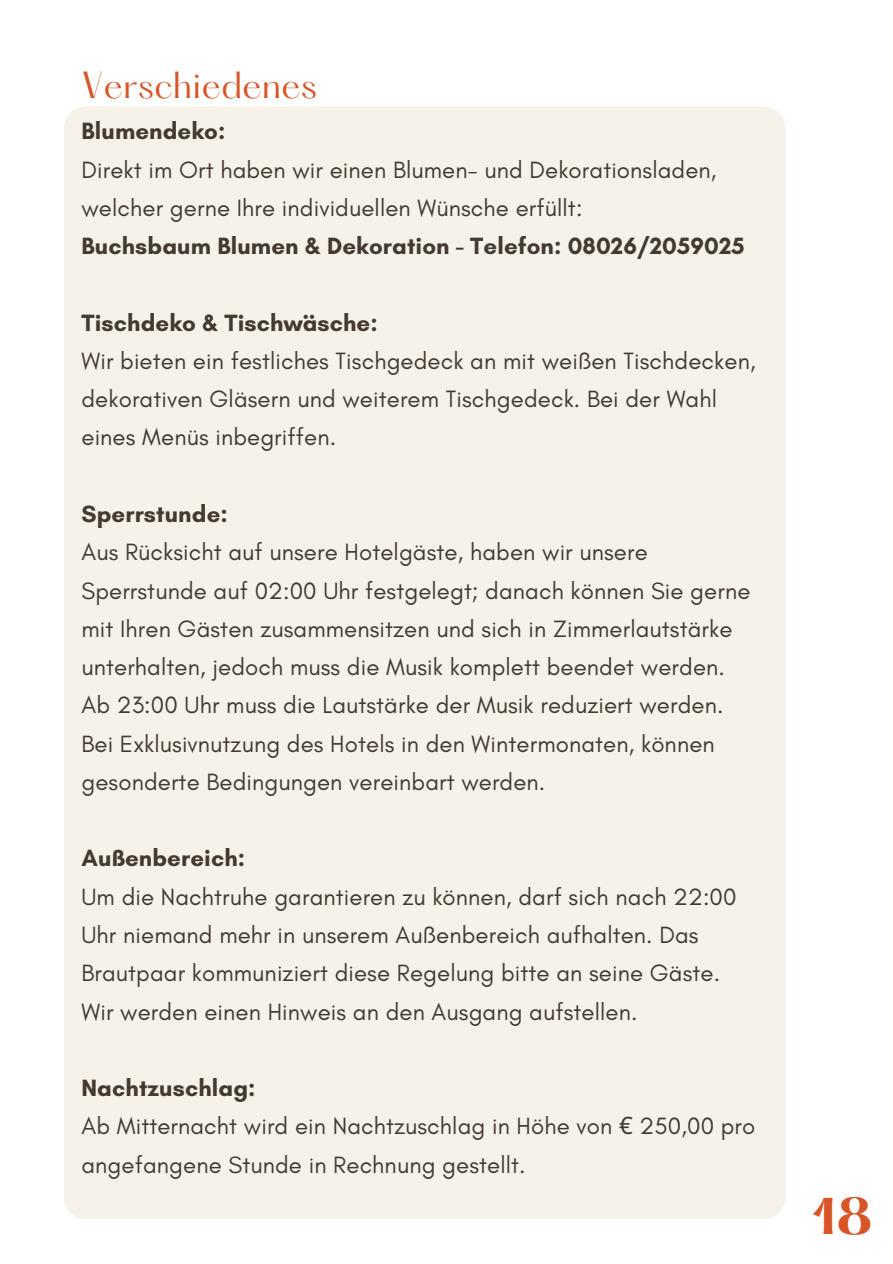
<style>
.page{position:relative;width:893px;height:1264px;background:#fff}
.page>*{position:absolute;margin:0;border:0;box-sizing:border-box;transform-origin:0 0}
.t1{font:700 45.15px "Hatton";color:#d85528}
.t2{font:33px "Hatton";letter-spacing:.01em;color:#d85528}
.t3{font:24px/38.2px "Glacial Indifference";letter-spacing:.005em;color:#443a31}
.t4{font:700 24px "Glacial Indifference";letter-spacing:.005em;color:#443a31}
.s1{font-family:"Noto Sans"}
</style>
<div class="page">
<div style="left:64px;top:106px;width:721px;height:1113px;background:#f6f2ea;border-radius:22px"></div>
<p class="t2" style="left:81px;top:69px;width:237px">Verschiedenes</p>
<p class="t4" style="left:81px;top:116px;width:145px">Blumendeko:</p>
<p class="t3" style="left:81px;top:150px;width:636px">Direkt im Ort haben wir einen Blumen- und Dekorationsladen, welcher gerne Ihre individuellen Wünsche erfüllt:</p>
<p class="t4" style="left:81px;top:231px;width:664px">Buchsbaum Blumen &amp; Dekoration - Telefon: 08026/2059025</p>
<p class="t4" style="left:81px;top:308px;width:298px">Tischdeko &amp; Tischwäsche:</p>
<p class="t3" style="left:81px;top:341px;width:675px">Wir bieten ein festliches Tischgedeck an mit weißen Tischdecken, dekorativen Gläsern und weiterem Tischgedeck. Bei der Wahl eines Menüs inbegriffen.</p>
<p class="t4" style="left:81px;top:499px;width:148px">Sperrstunde:</p>
<p class="t3" style="left:81px;top:532px;width:670px">Aus Rücksicht auf unsere Hotelgäste, haben wir unsere Sperrstunde auf 02:00 Uhr festgelegt; danach können Sie gerne mit Ihren Gästen zusammensitzen und sich in Zimmerlautstärke unterhalten, jedoch muss die Musik komplett beendet werden.<br>Ab 23:00 Uhr muss die Lautstärke der Musik reduziert werden.<br>Bei Exklusivnutzung des Hotels in den Wintermonaten, können gesonderte Bedingungen vereinbart werden.</p>
<p class="t4" style="left:81px;top:843px;width:165px">Außenbereich:</p>
<p class="t3" style="left:81px;top:877px;width:656px">Um die Nachtruhe garantieren zu können, darf sich nach 22:00<br>Uhr niemand mehr in unserem Außenbereich aufhalten. Das Brautpaar kommuniziert diese Regelung bitte an seine Gäste.<br>Wir werden einen Hinweis an den Ausgang aufstellen.</p>
<p class="t4" style="left:81px;top:1073px;width:176px">Nachtzuschlag:</p>
<p class="t3" style="left:81px;top:1106px;width:675px">Ab Mitternacht wird ein Nachtzuschlag in Höhe von <span class="s1">€</span> 250,00 pro angefangene Stunde in Rechnung gestellt.</p>
<p class="t1" style="left:811px;top:1195px;width:63px">18</p>
</div>
